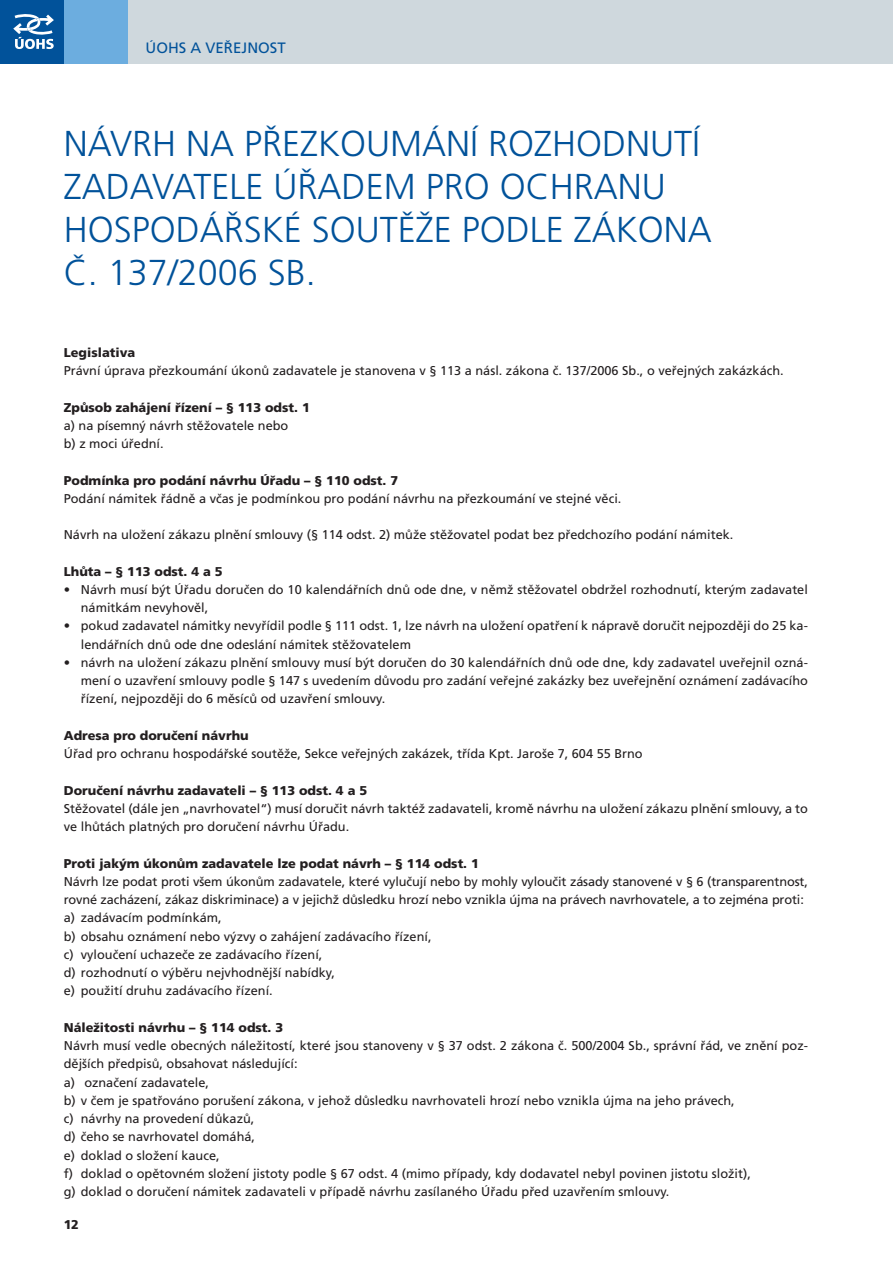
<style>
.page{position:relative;width:893px;height:1263px;background:#fff}
.page>*{position:absolute;margin:0;border:0;box-sizing:border-box;transform-origin:0 0}
.t1{font:300 36px/43.2px "Frutiger CE";color:#01529a}
.t2{font:15px "Frutiger CE";color:#01529a}
.t3{font:12.75px/18.3px "Frutiger CE";color:#231f20}
.t4{font:900 12.75px "Frutiger CE";color:#231f20}
.s1{font-weight:700}
</style>
<div class="page">
<div style="left:0;top:0;width:893px;height:64px;background:#cfd8dd"></div>
<div style="left:64px;top:0;width:64px;height:64px;background:#6caddf"></div>
<div style="left:0;top:0;width:64px;height:64px;background:#01529a"></div>
<svg style="left:13px;top:14px;width:41px;height:35px"></svg>
<p class="t2" style="left:146px;top:39px;width:142px">ÚOHS a veřejnost</p>
<h1 class="t1" style="left:64px;top:122px;width:513px">NÁVRH NA PŘEZKO UMÁNÍ ROZHODN</h1>
<h1 class="t1" style="left:650px;top:122px;width:50px">UTÍ</h1>
<h1 class="t1" style="left:64px;top:165px;width:42px">ZADAVA</h1>
<h1 class="t1" style="left:194px;top:165px;width:474px">TELE ÚŘADEM PRO OCH RANU</h1>
<h1 class="t1" style="left:64px;top:208px;width:22px">HOS</h1>
<h1 class="t1" style="left:64px;top:208px;width:599px;text-indent:68px">PODÁŘSKÉ SO UTĚŽE PODLE ZÁKONA<br>Č. 137/2006 SB.</h1>
<p class="t4" style="left:64px;top:345px;width:73px">Legislativa</p>
<p class="t3" style="left:64px;top:361px;width:721px">Právní úprava přezkoumání úkonů zadavatele je stanovena v § 113 a násl. zákona č. 137/2006 Sb., o veřejných zakázkách.</p>
<p class="t4" style="left:64px;top:400px;width:247px">Způsob zahájení řízení – § 113 odst. 1</p>
<p class="t3" style="left:64px;top:416px;width:226px">a) na písemný návrh stěžovatele nebo b) z moci úřední.</p>
<p class="t4" style="left:64px;top:473px;width:336px">Podmínka pro podání návrhu Úřadu – § 110 odst. 7</p>
<p class="t3" style="left:64px;top:489px;width:559px">Podání námitek řádně a včas je podmínkou pro podání návrhu na přezkoumání ve stejné věci.</p>
<p class="t3" style="left:64px;top:526px;width:671px">Návrh na uložení zákazu plnění smlouvy (§ 114 odst. 2) může stěžovatel podat bez předchozího podání námitek.</p>
<p class="t4" style="left:64px;top:564px;width:160px">Lhůta – § 113 odst. 4 a 5</p>
<p class="t3" style="left:81px;top:580px;width:729px;text-indent:-17px"><span class="s1">•</span> Návrh musí být Úřadu doručen do 10 kalendářních dnů ode dne, v němž stěžovatel obdržel rozhodnutí, kterým zadavatel námitkám nevyhověl,</p>
<p class="t3" style="left:81px;top:617px;width:729px;text-indent:-17px"><span class="s1">•</span> pokud zadavatel námitky nevyřídil podle § 111 odst. 1, lze návrh na uložení opatření k nápravě doručit nejpozději do 25 ka&shy;lendářních dnů ode dne odeslání námitek stěžovatelem</p>
<p class="t3" style="left:81px;top:653px;width:729px;text-align:justify;text-indent:-17px"><span class="s1">•</span> návrh na uložení zákazu plnění smlouvy musí být doručen do 30 kalendářních dnů ode dne, kdy zadavatel uveřejnil ozná&shy;mení o uzavření smlouvy podle § 147 s uvedením důvodu pro zadání veřejné zakázky bez uveřejnění oznámení zadávacího řízení, nejpozději do 6 měsíců od uzavření smlouvy.</p>
<p class="t4" style="left:64px;top:728px;width:186px">Adresa pro doručení návrhu</p>
<p class="t3" style="left:64px;top:745px;width:580px">Úřad pro ochranu hospodářské soutěže, Sekce veřejných zakázek, třída Kpt. J aroše 7, 604 55 Brno</p>
<p class="t4" style="left:64px;top:783px;width:305px">Doručení návrhu zadavateli – § 113 odst. 4 a 5</p>
<p class="t3" style="left:64px;top:799px;width:746px">Stěžovatel (dále jen „navrhovatel“) musí doručit návrh taktéž zadavateli, kromě návrhu na uložení zákazu plnění smlouvy, a to ve lhůtách platných pro doručení návrhu Úřadu.</p>
<p class="t4" style="left:64px;top:856px;width:417px">Proti jakým úkonům zadavatele lze podat návrh – § 114 odst. 1</p>
<p class="t3" style="left:64px;top:872px;width:746px">Návrh lze podat proti všem úkonům zadavatele, které vylučují nebo by mohly vyloučit zásady stanovené v § 6 (transparentnost, rovné zacházení, zákaz diskriminace) a v jejichž důsledku hrozí nebo vznikla újma na právech navrhovatele, a to zejména proti: a) zadávacím podmínkám,<br>b) obsahu oznámení nebo výzvy o zahájení zadávacího řízení,<br>c) vyloučení uchazeče ze zadávacího řízení,<br>d) rozhodnutí o výběru nejvhodnější nabídky,<br>e) použití druhu zadávacího řízení.</p>
<p class="t4" style="left:64px;top:1020px;width:221px">Náležitosti návrhu – § 114 odst. 3</p>
<p class="t3" style="left:64px;top:1036px;width:746px">Návrh musí vedle obecných náležitostí, které jsou stanoveny v § 37 odst. 2 zákona č. 500/2004 Sb., správní řád, ve znění poz&shy;dějších předpisů, obsahovat následující:<br>a) označení zadavatele,<br>b) v čem je spatřováno porušení zákona, v jehož důsledku navrhovateli hrozí nebo vznikla újma na jeho právech,<br>c) návrhy na provedení důkazů,<br>d) čeho se navrhovatel domáhá,<br>e) doklad o složení kauce,<br>f) doklad o opětovném složení jistoty podle § 67 odst. 4 (mimo případy, kdy dodavatel nebyl povinen jistotu složit),<br>g) doklad o doručení námitek zadavateli v případě návrhu zasílaného Úřadu před uzavřením smlouvy.</p>
<p class="t4" style="left:64px;top:1217px;width:17px">12</p>
</div>
